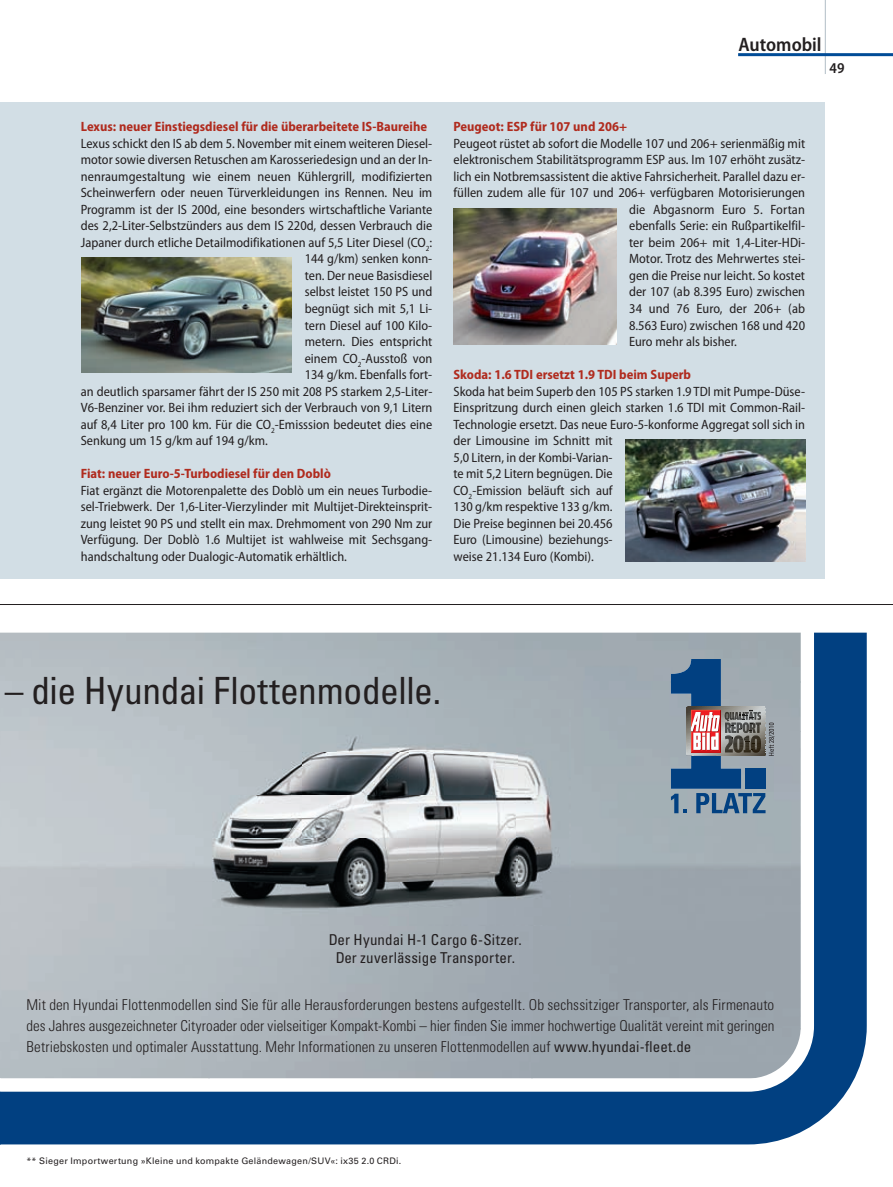
<style>
.page{position:relative;width:893px;height:1187px;background:#fff}
.page>*{position:absolute;margin:0;border:0;box-sizing:border-box;transform-origin:0 0}
.t1{font:condensed 37.5px "Univers Hyundai Std";letter-spacing:-.01em;color:#231f20}
.t2{font:600 semi-condensed 19.5px "Myriad Pro";color:#231f20}
.t3{font:300 condensed 15px/21px "Univers Hyundai Std";letter-spacing:.005em;color:#231f20;text-align:justify}
.t4{font:condensed 15px/18px "Univers Hyundai Std";letter-spacing:.005em;color:#231f20;text-align:center}
.t5{font:600 semi-condensed 15px "Myriad Pro";color:#231f20}
.t6{font:semi-condensed 13.5px/16.5px "Myriad Pro";color:#231f20;text-align:justify}
.t7{font:700 semi-condensed 13.5px "Myriad Pro";color:#b02b1e}
.t8{font:9px "Univers Hyundai Std";letter-spacing:.03em;color:#231f20}
.s1{font-weight:400}
</style>
<div class="page">
<hr style="left:825px;top:0;width:1px;height:74px;background:#b1bec6">
<hr style="left:738px;top:53px;width:155px;height:3px;background:#014c97">
<div style="left:0;top:102px;width:825px;height:476px;background:#d2dee5"></div>
<svg style="left:1px;top:632px;width:866px;height:512px;background:#90a1af"></svg>
<svg style="left:671px;top:659px;width:103px;height:154px;background:#6e7f95"></svg>
<svg style="left:0;top:632px;width:1px;height:512px"></svg>
<hr style="left:0;top:604px;width:893px;height:1px;background:#231f20">
<img style="left:81px;top:257px;width:211px;height:115px">
<img style="left:454px;top:209px;width:162px;height:135px">
<img style="left:625px;top:439px;width:180px;height:122px">
<p class="t7" style="left:81px;top:119px;width:348px">Lexus: neuer Einstiegsdiesel für die überarbeitete IS-Baureihe</p>
<p class="t6" style="left:81px;top:135px;width:353px">Lexus schickt den IS ab dem 5. November mit einem weiteren Diesel-</p>
<p class="t6" style="left:81px;top:152px;width:353px">motor sowie diversen Retuschen am Karosseriedesign und an der In-</p>
<p class="t6" style="left:81px;top:168px;width:353px">nenraumgestaltung wie einem neuen Kühlergrill, modifizierten</p>
<p class="t6" style="left:81px;top:185px;width:353px">Scheinwerfern oder neuen Türverkleidungen ins Rennen. Neu im</p>
<p class="t6" style="left:81px;top:201px;width:353px">Programm ist der IS 200d, eine besonders wirtschaftliche Variante</p>
<p class="t6" style="left:81px;top:218px;width:353px">des 2,2-Liter-Selbstzünders aus dem IS 220d, dessen Verbrauch die</p>
<p class="t6" style="left:81px;top:234px;width:353px">Japaner durch etliche Detailmodifikationen auf 5,5 Liter Diesel (CO<sub>2</sub>:</p>
<p class="t6" style="left:305px;top:251px;width:129px">144 g/km) senken konn-</p>
<p class="t6" style="left:305px;top:267px;width:129px">ten. Der neue Basisdiesel</p>
<p class="t6" style="left:305px;top:284px;width:129px">selbst leistet 150 PS und</p>
<p class="t6" style="left:305px;top:300px;width:129px">begnügt sich mit 5,1 Li-</p>
<p class="t6" style="left:305px;top:317px;width:129px">tern Diesel auf 100 Kilo-</p>
<p class="t6" style="left:305px;top:333px;width:129px">metern. Dies entspricht</p>
<p class="t6" style="left:305px;top:350px;width:129px">einem CO<sub>2</sub>-Ausstoß von</p>
<p class="t6" style="left:305px;top:366px;width:129px">134 g/km. Ebenfalls fort-</p>
<p class="t6" style="left:81px;top:383px;width:353px">an deutlich sparsamer fährt der IS 250 mit 208 PS starkem 2,5-Liter-</p>
<p class="t6" style="left:81px;top:399px;width:353px">V6-Benziner vor. Bei ihm reduziert sich der Verbrauch von 9,1 Litern</p>
<p class="t6" style="left:81px;top:416px;width:353px">auf 8,4 Liter pro 100 km. Für die CO<sub>2</sub>-Emisssion bedeutet dies eine</p>
<p class="t6" style="left:81px;top:432px;width:189px">Senkung um 15 g/km auf 194 g/km.</p>
<p class="t7" style="left:81px;top:466px;width:252px">Fiat: neuer Euro-5-Turbodiesel für den Doblò</p>
<p class="t6" style="left:81px;top:482px;width:353px">Fiat ergänzt die Motorenpalette des Doblò um ein neues Turbodie&shy;sel-Triebwerk. Der 1,6-Liter-Vierzylinder mit Multijet-Direkteinsprit&shy;zung leistet 90 PS und stellt ein max. Drehmoment von 290 Nm zur Verfügung. Der Doblò 1.6 Multijet ist wahlweise mit Sechsgang&shy;handschaltung oder Dualogic-Automatik erhältlich.</p>
<h2 class="t2" style="left:738px;top:33px;width:85px">Automobil</h2>
<p class="t5" style="left:829px;top:60px;width:16px">49</p>
<p class="t7" style="left:454px;top:119px;width:175px">Peugeot: ESP für 107 und 206+</p>
<p class="t6" style="left:454px;top:135px;width:353px">Peugeot rüstet ab sofort die Modelle 107 und 206+ serienmäßig mit</p>
<p class="t6" style="left:454px;top:152px;width:353px">elektronischem Stabilitätsprogramm ESP aus. Im 107 erhöht zusätz-</p>
<p class="t6" style="left:454px;top:168px;width:353px">lich ein Notbremsassistent die aktive Fahrsicherheit. Parallel dazu er-</p>
<p class="t6" style="left:454px;top:185px;width:353px">füllen zudem alle für 107 und 206+ verfügbaren Motorisierungen</p>
<p class="t6" style="left:629px;top:201px;width:177px">die Abgasnorm Euro 5. Fortan</p>
<p class="t6" style="left:629px;top:218px;width:177px">ebenfalls Serie: ein Rußpartikelfil-</p>
<p class="t6" style="left:629px;top:234px;width:177px">ter beim 206+ mit 1,4-Liter-HDi-</p>
<p class="t6" style="left:629px;top:251px;width:177px">Motor. Trotz des Mehrwertes stei-</p>
<p class="t6" style="left:629px;top:267px;width:177px">gen die Preise nur leicht. So kostet</p>
<p class="t6" style="left:629px;top:284px;width:177px">der 107 (ab 8.395 Euro) zwischen</p>
<p class="t6" style="left:629px;top:300px;width:177px">34 und 76 Euro, der 206+ (ab</p>
<p class="t6" style="left:629px;top:317px;width:177px">8.563 Euro) zwischen 168 und 420</p>
<p class="t6" style="left:629px;top:333px;width:109px">Euro mehr als bisher.</p>
<p class="t7" style="left:454px;top:367px;width:239px">Skoda: 1.6 TDI ersetzt 1.9 TDI beim Superb</p>
<p class="t6" style="left:454px;top:383px;width:353px;text-align:left">Skoda hat beim Superb den 105 PS starken 1.9 TDI mit Pumpe-Düse-Einspritzung durch einen gleich starken 1.6 TDI mit Common-Rail-Technologie ersetzt. Das neue Euro-5-konforme Aggregat soll sich in der Limousine im Schnitt mit<br>5,0 Litern, in der Kombi-Varian-<br>te mit 5,2 Litern begnügen. Die<br>CO<sub>2</sub>-Emission beläuft sich auf<br>130 g/km respektive 133 g/km.<br>Die Preise beginnen bei 20.456<br>Euro (Limousine) beziehungs-<br>weise 21.134 Euro (Kombi).</p>
<h1 class="t1" style="left:6px;top:667px;width:438px">– die Hyundai Flottenmodelle.</h1>
<p class="t4" style="left:329px;top:930px;width:195px">Der Hyundai H-1 Cargo 6-Sitzer.<br>Der zuverlässige Transporter.</p>
<p class="t3" style="left:26px;top:994px;width:749px">Mit den Hyundai Flottenmodellen sind Sie für alle Herausforderungen bestens aufgestellt. Ob sechssitziger Transporter, als Firmenauto des Jahres ausgezeichneter Cityroader oder vielseitiger Kompakt-Kombi – hier finden Sie immer hochwertige Qualität vereint mit geringen Betriebskosten und optimaler Ausstattung. Mehr Informationen zu unseren Flottenmodellen auf <span class="s1">www.hyundai-fleet.de</span></p>
<p class="t8" style="left:26px;top:1155px;width:376px">** Sieger Importwertung »Kleine und kompakte Geländewagen/SUV«: ix35 2.0 CRDi.</p>
</div>
